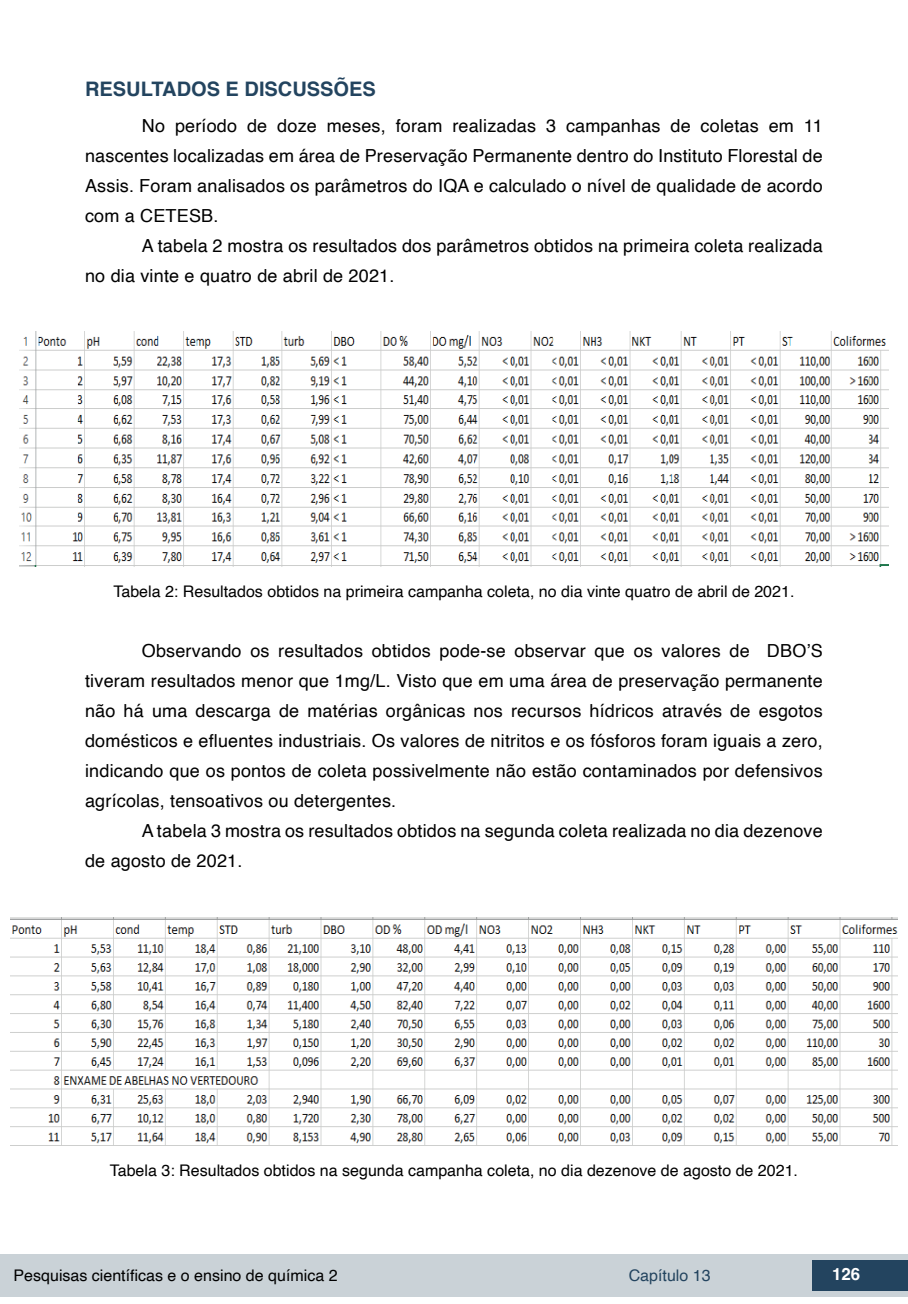
<style>
.page{position:relative;width:908px;height:1304px;background:#fff}
.page>*{position:absolute;margin:0;border:0;box-sizing:border-box;transform-origin:0 0}
.t1{font:700 20px "Helvetica";color:#23445f}
.t2{font:18px/30px "Helvetica";letter-spacing:.01em;color:#000;text-align:justify}
.t3{font:700 16.8px "Helvetica";color:#fff}
.t4{font:16px "Helvetica";color:#000}
.t5{font:16px "Helvetica";color:#23445f}
</style>
<div class="page">
<div style="left:0;top:1254px;width:906px;height:43px;background:#cad2d7"></div>
<div style="left:812px;top:1261px;width:95px;height:30px;background:#23445f"></div>
<img style="left:20px;top:332px;width:867px;height:234px">
<img style="left:11px;top:917px;width:886px;height:228px">
<p class="t1" style="left:85px;top:77px;width:292px">RESULTADOS E DISCUSSÕES</p>
<p class="t2" style="left:85px;top:111px;width:738px;text-indent:57px">No período de doze meses, foram realizadas 3 campanhas de coletas em 11 nascentes localizadas em área de Preservação Permanente dentro do Instituto Florestal de Assis. Foram analisados os parâmetros do IQA e calculado o nível de qualidade de acordo com a CETESB.</p>
<p class="t2" style="left:85px;top:231px;width:738px;text-indent:57px">A tabela 2 mostra os resultados dos parâmetros obtidos na primeira coleta realizada no dia vinte e quatro de abril de 2021.</p>
<p class="t4" style="left:113px;top:579px;width:682px">Tabela 2: Resultados obtidos na primeira campanha coleta, no dia vinte quatro de abril de 2021.</p>
<p class="t2" style="left:85px;top:636px;width:738px;text-indent:57px">Observando os resultados obtidos pode-se observar que os valores de DBO’S tiveram resultados menor que 1mg/L. Visto que em uma área de preservação permanente não há uma descarga de matérias orgânicas nos recursos hídricos através de esgotos domésticos e efluentes industriais. Os valores de nitritos e os fósforos foram iguais a zero, indicando que os pontos de coleta possivelmente não estão contaminados por defensivos agrícolas, tensoativos ou detergentes.</p>
<p class="t2" style="left:85px;top:816px;width:738px;text-indent:57px">A tabela 3 mostra os resultados obtidos na segunda coleta realizada no dia dezenove de agosto de 2021.</p>
<p class="t4" style="left:110px;top:1158px;width:689px">Tabela 3: Resultados obtidos na segunda campanha coleta, no dia dezenove de agosto de 2021.</p>
<p class="t4" style="left:14px;top:1263px;width:325px">Pesquisas científicas e o ensino de química 2</p>
<p class="t5" style="left:628px;top:1263px;width:83px">Capítulo 13</p>
<p class="t3" style="left:831px;top:1264px;width:30px">126</p>
</div>
